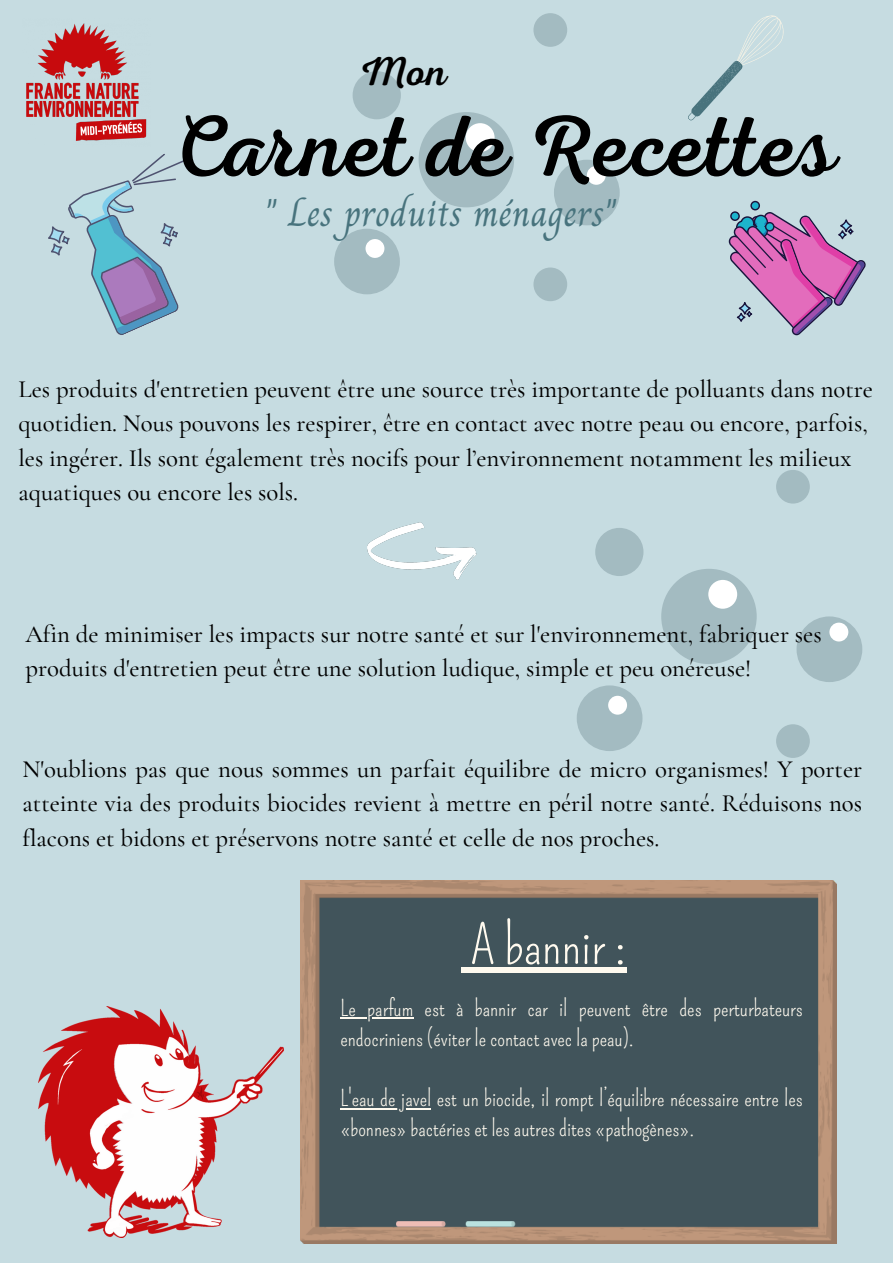
<style>
.page{position:relative;width:893px;height:1263px;background:#c6dce1}
.page>*{position:absolute;margin:0;border:0;box-sizing:border-box;transform-origin:0 0}
.t1{font:87.07px "RTL Adam Script Regular";color:#000}
.t2{font:53.32px "Pompiere";color:#fffaef}
.t3{font:40.58px "RTL Adam Script Regular";color:#000}
.t4{font:37.5px "Charm";color:#48737d}
.t5{font:500 24.75px/34.3px "Cormorant Garamond";color:#000}
.t6{font:21.9px/30.2px "Pompiere";color:#fffaef}
</style>
<div class="page">
<svg style="left:688px;top:15px;width:96px;height:106px"></svg>
<svg style="left:48px;top:153px;width:139px;height:182px"></svg>
<svg style="left:728px;top:201px;width:138px;height:134px"></svg>
<div style="left:418px;top:112px;width:96px;height:95px;background:#a3bbc1;border-radius:50%"></div>
<div style="left:334px;top:229px;width:66px;height:65px;background:#a3bbc1;border-radius:50%"></div>
<div style="left:554px;top:160px;width:65px;height:65px;background:#a3bbc1;border-radius:50%"></div>
<div style="left:352px;top:71px;width:49px;height:48px;background:#a3bbc1;border-radius:50%"></div>
<div style="left:533px;top:13px;width:34px;height:34px;background:#a3bbc1;border-radius:50%"></div>
<div style="left:533px;top:267px;width:34px;height:34px;background:#a3bbc1;border-radius:50%"></div>
<div style="left:466px;top:123px;width:28px;height:29px;background:#fff;border-radius:50%"></div>
<div style="left:365px;top:239px;width:19px;height:19px;background:#fff;border-radius:50%"></div>
<div style="left:587px;top:166px;width:19px;height:19px;background:#fff;border-radius:50%"></div>
<img style="left:367px;top:522px;width:110px;height:58px">
<img style="left:301px;top:880px;width:536px;height:363px">
<img style="left:26px;top:23px;width:121px;height:118px">
<div style="left:661px;top:569px;width:95px;height:95px;background:#a3bbc1;border-radius:50%"></div>
<div style="left:577px;top:685px;width:65px;height:66px;background:#a3bbc1;border-radius:50%"></div>
<div style="left:796px;top:616px;width:66px;height:66px;background:#a3bbc1;border-radius:50%"></div>
<div style="left:595px;top:528px;width:48px;height:48px;background:#a3bbc1;border-radius:50%"></div>
<div style="left:776px;top:470px;width:34px;height:33px;background:#a3bbc1;border-radius:50%"></div>
<div style="left:776px;top:724px;width:34px;height:34px;background:#a3bbc1;border-radius:50%"></div>
<div style="left:708px;top:580px;width:29px;height:29px;background:#fff;border-radius:50%"></div>
<div style="left:608px;top:696px;width:19px;height:19px;background:#fff;border-radius:50%"></div>
<div style="left:829px;top:623px;width:19px;height:18px;background:#fff;border-radius:50%"></div>
<img style="left:38px;top:1007px;width:246px;height:230px">
<div style="left:461px;top:967px;width:10px;height:5px;background:#fffaef"></div>
<div style="left:471px;top:967px;width:155px;height:5px;background:#fffaef"></div>
<svg style="left:340px;top:1017px;width:27px;height:2px"></svg>
<hr style="left:367px;top:1017px;width:46px;height:2px;background:#fffaef">
<hr style="left:340px;top:1107px;width:91px;height:2px;background:#fffaef">
<p class="t3" style="left:359px;top:48px;width:89px">Mon</p>
<p class="t1" style="left:170px;top:97px;width:668px">Carnet de Recettes</p>
<p class="t4" style="left:265px;top:184px;width:354px">" Les produits ménagers"</p>
<p class="t5" style="left:18px;top:372px;width:856px">Les produits d'entretien peuvent être une source très importante de polluants dans notre quotidien. Nous pouvons les respirer, être en contact avec notre peau ou encore, parfois, les ingérer. Ils sont également très nocifs pour l’environnement notamment les milieux aquatiques ou encore les sols.</p>
<p class="t5" style="left:26px;top:617px;width:797px">Afin de minimiser les impacts sur notre santé et sur l'environnement, fabriquer ses produits d'entretien peut être une solution ludique, simple et peu onéreuse!</p>
<p class="t5" style="left:23px;top:752px;width:841px;text-align:justify">N'oublions pas que nous sommes un parfait équilibre de micro organismes! Y porter atteinte via des produits biocides revient à mettre en péril notre santé. Réduisons nos flacons et bidons et préservons notre santé et celle de nos proches.</p>
<p class="t2" style="left:471px;top:914px;width:157px">A bannir :</p>
<p class="t6" style="left:340px;top:993px;width:464px">Le parfum est à bannir car il peuvent être des perturbateurs endocriniens (éviter le contact avec la peau).</p>
<p class="t6" style="left:340px;top:1084px;width:464px">L'eau de javel est un biocide, il rompt l’équilibre nécessaire entre les «bonnes» bactéries et les autres dites «pathogènes».</p>
</div>
